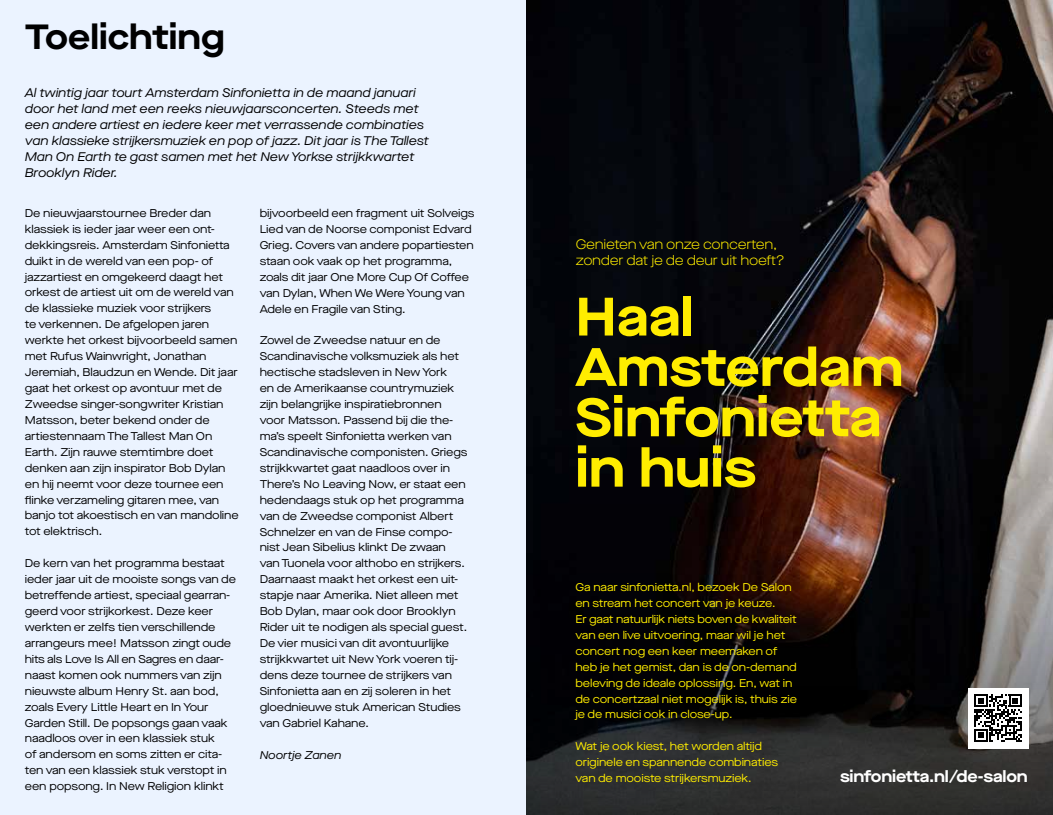
<style>
.page{position:relative;width:1053px;height:815px;background:#fff}
.page>*{position:absolute;margin:0;border:0;box-sizing:border-box;transform-origin:0 0}
.t1{font:700 54px/50.4px "Maison Neue Extended";color:#ffed00}
.t2{font:700 35px "Maison Neue Extended";color:#000}
.t3{font:700 16.25px "Maison Neue Extended";letter-spacing:-.01em;color:#fff}
.t4{font:300 13.75px/15.9px "Maison Neue Extended";letter-spacing:-.02em;color:#ffed00}
.t5{font:italic 12.5px/15.9px "Maison Neue Extended";letter-spacing:-.01em;color:#000}
.t6{font:11.25px/15.9px "Maison Neue Extended";letter-spacing:-.01em;color:#000}
.t7{font:11.25px/15.9px "Maison Neue Extended";letter-spacing:-.01em;color:#ffed00}
.t8{font:italic 11.25px "Maison Neue Extended";letter-spacing:-.01em;color:#000}
</style>
<div class="page">
<div style="left:0;top:0;width:526px;height:815px;background:#ebf3ff"></div>
<img style="left:526px;top:0;width:526px;height:312px">
<svg style="left:526px;top:312px;width:526px;height:503px;background:#251d1c"></svg>
<div style="left:967px;top:688px;width:61px;height:60px;background:#fff"></div>
<svg style="left:974px;top:694px;width:48px;height:48px"></svg>
<h2 class="t2" style="left:25px;top:12px;width:201px">Toelichting</h2>
<p class="t5" style="left:25px;top:85px;width:405px">Al twintig jaar tourt Amsterdam Sinfonietta in de maand januari door het land met een reeks nieuwjaarsconcerten. Steeds met een andere artiest en iedere keer met verrassende combinaties van klassieke strijkersmuziek en pop of jazz. Dit jaar is The Tallest Man On Earth te gast samen met het New Yorkse strijkkwartet Brooklyn Rider.</p>
<p class="t6" style="left:25px;top:205px;width:215px">De nieuwjaarstournee Breder dan klassiek is ieder jaar weer een ont&shy;dekkingsreis. Amsterdam Sinfonietta duikt in de wereld van een pop- of jazzartiest en omgekeerd daagt het orkest de artiest uit om de wereld van de klassieke muziek voor strijkers<br>te verkennen. De afgelopen jaren werkte het orkest bijvoorbeeld samen met Rufus Wainwright, Jonathan Jeremiah, Blaudzun en Wende. Dit jaar gaat het orkest op avontuur met de Zweedse singer-songwriter Kristian Matsson, beter bekend onder de artiestennaam The Tallest Man On Earth. Zijn rauwe stemtimbre doet denken aan zijn inspirator Bob Dylan en hij neemt voor deze tournee een flinke verzameling gitaren mee, van banjo tot akoestisch en van mandoline tot elektrisch.</p>
<p class="t6" style="left:25px;top:555px;width:213px">De kern van het programma bestaat ieder jaar uit de mooiste songs van de betreffende artiest, speciaal gearran&shy;geerd voor strijkorkest. Deze keer werkten er zelfs tien verschillende arrangeurs mee! Matsson zingt oude hits als Love Is All en Sagres en daar&shy;naast komen ook nummers van zijn nieuwste album Henry St. aan bod, zoals Every Little Heart en In Your Garden Still. De popsongs gaan vaak naadloos over in een klassiek stuk<br>of andersom en soms zitten er cita&shy;ten van een klassiek stuk verstopt in een popsong. In New Religion klinkt</p>
<p class="t6" style="left:260px;top:205px;width:216px">bijvoorbeeld een fragment uit Solveigs Lied van de Noorse componist Edvard Grieg. Covers van andere popartiesten staan ook vaak op het programma, zoals dit jaar One More Cup Of Coffee van Dylan, When We Were Young van Adele en Fragile van Sting.</p>
<p class="t6" style="left:260px;top:332px;width:209px">Zowel de Zweedse natuur en de Scandinavische volksmuziek als het hectische stadsleven in New York<br>en de Amerikaanse countrymuziek zijn belangrijke inspiratiebronnen voor Matsson. Passend bij die the&shy;ma’s speelt Sinfonietta werken van Scandinavische componisten. Griegs strijkkwartet gaat naadloos over in There’s No Leaving Now, er staat een hedendaags stuk op het programma van de Zweedse componist Albert Schnelzer en van de Finse compo&shy;nist Jean Sibelius klinkt De zwaan van Tuonela voor althobo en strijkers.<br>Daarnaast maakt het orkest een uit&shy;stapje naar Amerika. Niet alleen met Bob Dylan, maar ook door Brooklyn Rider uit te nodigen als special guest.<br>De vier musici van dit avontuurlijke strijkkwartet uit New York voeren tij&shy;dens deze tournee de strijkers van Sinfonietta aan en zij soleren in het gloednieuwe stuk American Studies van Gabriel Kahane.</p>
<p class="t8" style="left:260px;top:747px;width:83px">Noortje Zanen</p>
<p class="t4" style="left:576px;top:236px;width:210px">Genieten van onze concerten, zonder dat je de deur uit hoeft?</p>
<h1 class="t1" style="left:575px;top:290px;width:329px">Haal<br>Amsterdam<br>Sinfonietta in huis</h1>
<p class="t7" style="left:575px;top:579px;width:223px">Ga naar sinfonietta.nl, bezoek De Salon en stream het concert van je keuze.<br>Er gaat natuurlijk niets boven de kwaliteit van een live uitvoering, maar wil je het concert nog een keer meemaken of heb je het gemist, dan is de on-demand beleving de ideale oplossing. En, wat in de concertzaal niet mogelijk is, thuis zie je de musici ook in close-up.</p>
<p class="t7" style="left:575px;top:738px;width:204px">Wat je ook kiest, het worden altijd originele en spannende combinaties van de mooiste strijkersmuziek.</p>
<h3 class="t3" style="left:840px;top:765px;width:189px">sinfonietta.nl/de-salon</h3>
</div>
